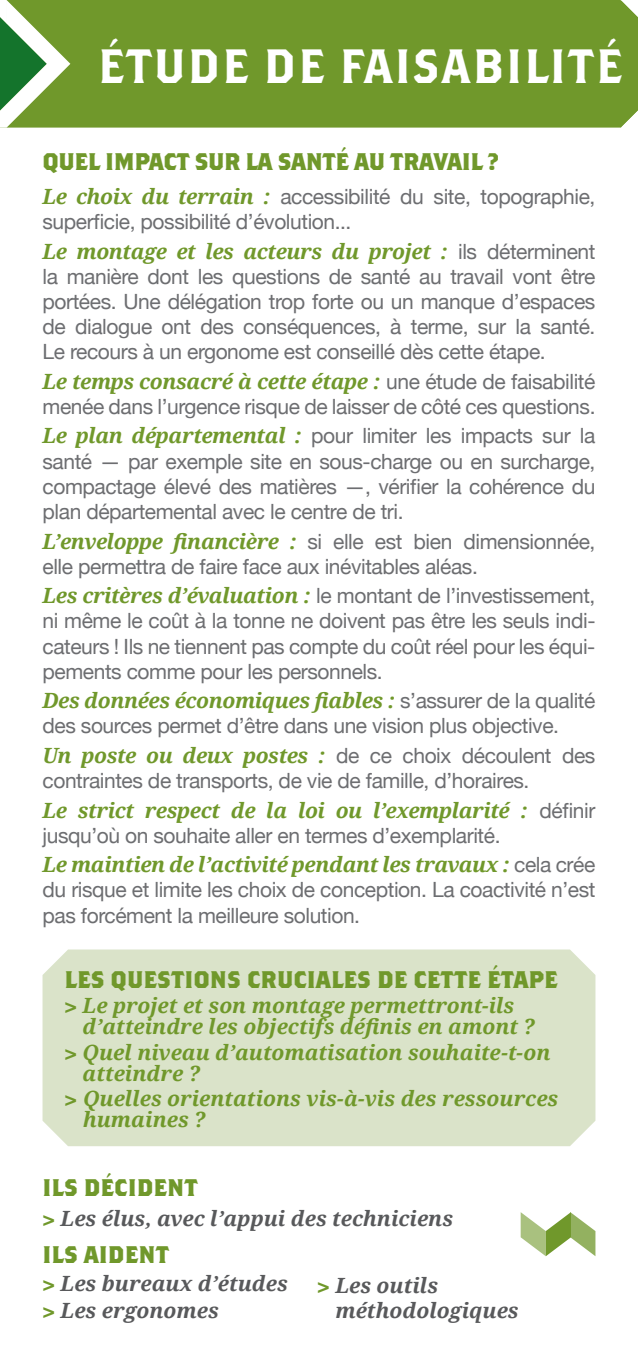
<style>
.page{position:relative;width:638px;height:1361px;background:#fff}
.page>*{position:absolute;margin:0;border:0;box-sizing:border-box;transform-origin:0 0}
.t1{font:48px "Brothers Regular Alternates";letter-spacing:.03em;color:#fff}
.t2{font:700 24px "Brothers";color:#70982b}
.t3{font:700 24px "Brothers";letter-spacing:-.02em;color:#70982b}
.t4{font:21px/25.2px "Helvetica Neue";letter-spacing:-.02em;color:#6d6e71}
.t5{font:italic 700 21px/21px "Droid Serif";letter-spacing:-.01em;color:#70982b}
.t6{font:italic 700 21px/27.6px "Droid Serif";color:#58595b}
.s1{font-family:"Droid Serif";font-weight:700;font-style:italic;color:#70982b}
.s2{font-family:"Helvetica Neue";font-weight:400;font-style:normal;color:#6d6e71}
.s3{font-family:"Helvetica Neue";font-style:normal}
.s4{font-family:"Helvetica Neue";font-style:normal;color:#70982b}
</style>
<div class="page">
<div style="left:70px;top:0;width:551px;height:128px;background:#70982b"></div>
<svg style="left:621px;top:0;width:17px;height:128px;background:#83a648"></svg>
<svg style="left:521px;top:1212px;width:74px;height:44px"></svg>
<div style="left:43px;top:949px;width:552px;height:197px;background:#dae3c9"></div>
<svg style="left:0;top:0;width:70px;height:128px"></svg>
<h1 class="t1" style="left:98px;top:37px;width:526px">ÉTUDE DE FAISABILITÉ</h1>
<p class="t3" style="left:43px;top:147px;width:458px">QUEL IMPACT SUR LA SANTÉ AU TRAVAIL ?</p>
<p class="t4" style="left:43px;top:183px;width:554px"><span class="s1">Le choix du terrain :</span> accessibilité du site, topographie, superficie, possibilité d’évolution...</p>
<p class="t5" style="left:43px;top:241px;width:554px">Le montage et les acteurs du projet : <span class="s2">ils déterminent</span></p>
<p class="t4" style="left:43px;top:263px;width:554px;text-align:justify">la manière dont les questions de santé au travail vont être portées. Une délégation trop forte ou un manque d’espaces de dialogue ont des conséquences, à terme, sur la santé.<br>Le recours à un ergonome est conseillé dès cette étape.</p>
<p class="t5" style="left:43px;top:371px;width:554px">Le temps consacré à cette étape : <span class="s2">une étude de faisabilité</span></p>
<p class="t4" style="left:43px;top:391px;width:554px;line-height:29.4px">menée dans l’urgence risque de laisser de côté ces questions.<br><span class="s1">Le plan départemental :</span> pour limiter les impacts sur la</p>
<p class="t4" style="left:43px;top:448px;width:554px;text-align:justify">santé — par exemple site en sous-charge ou en surcharge, compactage élevé des matières —, vérifier la cohérence du plan départemental avec le centre de tri.</p>
<p class="t4" style="left:43px;top:528px;width:554px"><span class="s1">L’enveloppe financière :</span> si elle est bien dimensionnée, elle permettra de faire face aux inévitables aléas.</p>
<p class="t4" style="left:43px;top:583px;width:554px;text-align:justify"><span class="s1">Les critères d’évaluation :</span> le montant de l’investissement, ni même le coût à la tonne ne doivent pas être les seuls indi&shy;cateurs ! Ils ne tiennent pas compte du coût réel pour les équi&shy;pements comme pour les personnels.</p>
<p class="t5" style="left:43px;top:690px;width:554px">Des données économiques fiables : <span class="s2">s’assurer de la qualité</span></p>
<p class="t4" style="left:43px;top:711px;width:554px;line-height:29.4px">des sources permet d’être dans une vision plus objective.<br><span class="s1">Un poste ou deux postes :</span> de ce choix découlent des</p>
<p class="t4" style="left:43px;top:768px;width:488px">contraintes de transports, de vie de famille, d’horaires.</p>
<p class="t5" style="left:43px;top:799px;width:554px">Le strict respect de la loi ou l’exemplarité : <span class="s2">définir</span></p>
<p class="t4" style="left:43px;top:822px;width:459px">jusqu’où on souhaite aller en termes d’exemplarité.</p>
<p class="t5" style="left:43px;top:854px;width:554px">Le maintien de l’activité pendant les travaux : <span class="s2">cela crée</span></p>
<p class="t4" style="left:43px;top:877px;width:554px">du risque et limite les choix de conception. La coactivité n’est pas forcément la meilleure solution.</p>
<p class="t2" style="left:65px;top:965px;width:494px">LES QUESTIONS CRUCIALES DE CETTE ÉTAPE</p>
<p class="t5" style="left:83px;top:995px;width:454px;text-indent:-18px"><span class="s3">&gt;</span> Le projet et son montage permettront-ils d’atteindre les objectifs définis en amont ?</p>
<p class="t5" style="left:83px;top:1041px;width:469px;text-indent:-18px"><span class="s3">&gt;</span> Quel niveau d’automatisation souhaite-t-on atteindre ?</p>
<p class="t5" style="left:83px;top:1088px;width:477px;text-indent:-18px"><span class="s3">&gt;</span> Quelles orientations vis-à-vis des ressources humaines ?</p>
<p class="t2" style="left:43px;top:1173px;width:157px">ILS DÉCIDENT</p>
<p class="t6" style="left:43px;top:1204px;width:412px"><span class="s4">&gt;</span> Les élus, avec l’appui des techniciens</p>
<p class="t2" style="left:43px;top:1239px;width:128px">ILS AIDENT</p>
<p class="t6" style="left:43px;top:1269px;width:247px"><span class="s4">&gt;</span> Les bureaux d’études <span class="s4">&gt;</span> Les ergonomes</p>
<p class="t6" style="left:335px;top:1273px;width:185px;line-height:25.2px;text-indent:-18px"><span class="s4">&gt;</span> Les outils méthodologiques</p>
</div>
